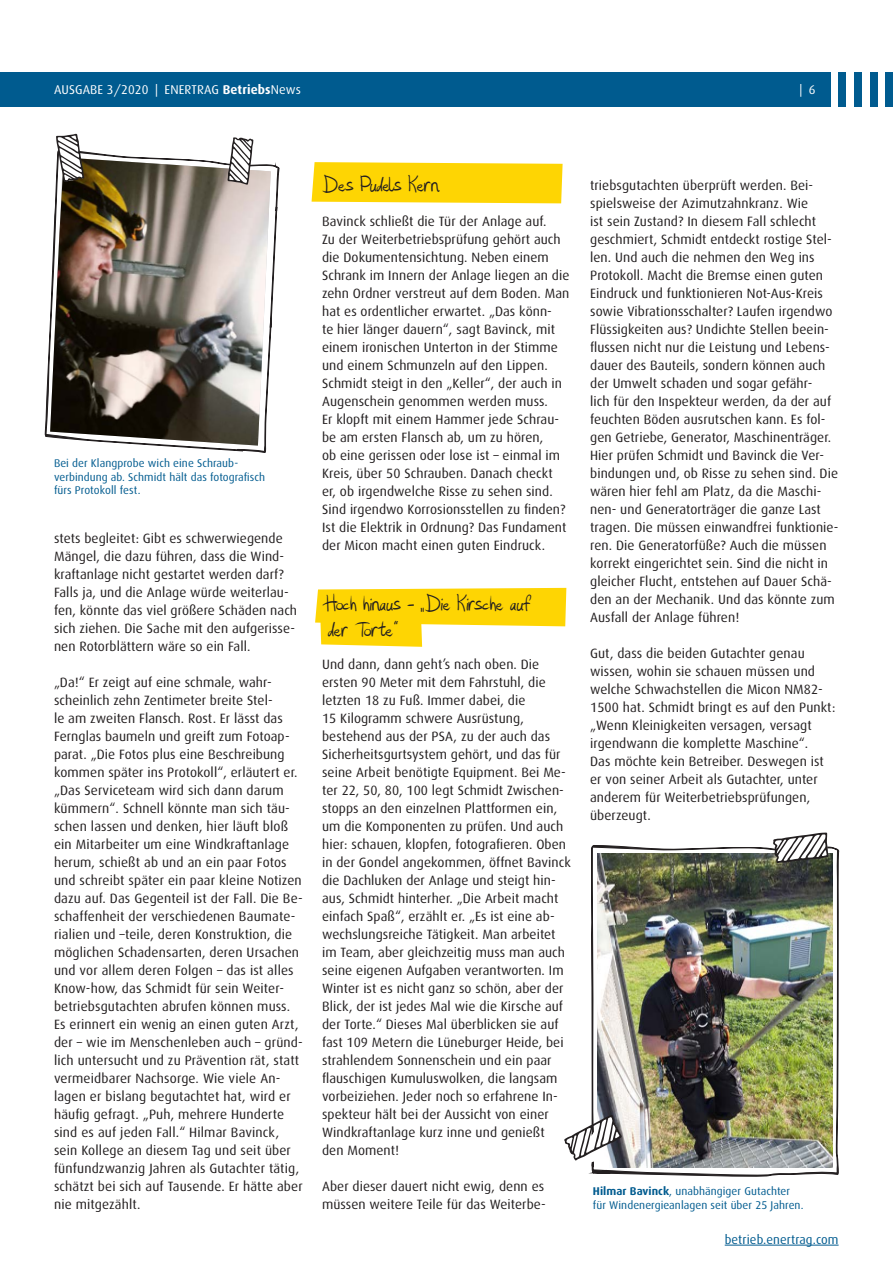
<style>
.page{position:relative;width:893px;height:1263px;background:#fff}
.page>*{position:absolute;margin:0;border:0;box-sizing:border-box;transform-origin:0 0}
.t1{font:30px/26.2px "Hashtag";letter-spacing:-.06em;color:#231f20}
.t2{font:13.5px/18px "Dax";letter-spacing:.005em;color:#231f20}
.t3{font:12.75px "Dax";letter-spacing:.01em;color:#fff}
.Headline_Black_24_9{font:12.75px "Dax";letter-spacing:.01em;color:#005b8f}
.t4{font:11.25px/13.5px "Dax";letter-spacing:.005em;color:#005b8f}
.s1{font-weight:700}
</style>
<div class="page">
<div style="left:0;top:72px;width:831px;height:34px;background:#005b8f"></div>
<div style="left:885px;top:72px;width:8px;height:34px;background:#005b8f"></div>
<div style="left:870px;top:72px;width:7px;height:34px;background:#005b8f"></div>
<div style="left:854px;top:72px;width:8px;height:34px;background:#005b8f"></div>
<div style="left:839px;top:72px;width:7px;height:34px;background:#005b8f"></div>
<img style="left:45px;top:151px;width:235px;height:302px">
<hr style="left:725px;top:1245px;width:114px;height:1px;background:#005b8f">
<div style="left:312px;top:162px;width:251px;height:41px;background:#fed503"></div>
<svg style="left:315px;top:588px;width:251px;height:59px"></svg>
<svg style="left:564px;top:1127px;width:23px;height:33px"></svg>
<img style="left:587px;top:845px;width:253px;height:332px">
<svg style="left:56px;top:134px;width:28px;height:48px"></svg>
<svg style="left:227px;top:137px;width:26px;height:48px"></svg>
<svg style="left:773px;top:832px;width:56px;height:31px"></svg>
<p class="t3" style="left:54px;top:82px;width:248px">AUSGABE 3/2020 | ENERTRAG <span class="s1">Betriebs</span>News</p>
<p class="t3" style="left:800px;top:83px;width:18px">| 6</p>
<p class="t4" style="left:54px;top:457px;width:213px">Bei der Klangprobe wich eine Schraub&shy;verbindung ab. Schmidt hält das fotografisch fürs Protokoll fest.</p>
<p class="t2" style="left:54px;top:529px;width:245px">stets begleitet: Gibt es schwerwiegende Mängel, die dazu führen, dass die Wind&shy;kraftanlage nicht gestartet werden darf?<br>Falls ja, und die Anlage würde weiterlau&shy;fen, könnte das viel größere Schäden nach sich ziehen. Die Sache mit den aufgerisse&shy;nen Rotorblättern wäre so ein Fall.</p>
<p class="t2" style="left:54px;top:673px;width:250px">„Da!“ Er zeigt auf eine schmale, wahr&shy;scheinlich zehn Zentimeter breite Stel-<br>le am zweiten Flansch. Rost. Er lässt das Fernglas baumeln und greift zum Fotoap&shy;parat. „Die Fotos plus eine Beschreibung kommen später ins Protokoll“, erläutert er. „Das Serviceteam wird sich dann darum kümmern“. Schnell könnte man sich täu&shy;schen lassen und denken, hier läuft bloß ein Mitarbeiter um eine Windkraftanlage herum, schießt ab und an ein paar Fotos und schreibt später ein paar kleine Notizen dazu auf. Das Gegenteil ist der Fall. Die Be&shy;schaffenheit der verschiedenen Baumate&shy;rialien und –teile, deren Konstruktion, die möglichen Schadensarten, deren Ursachen und vor allem deren Folgen – das ist alles Know-how, das Schmidt für sein Weiter&shy;betriebsgutachten abrufen können muss.<br>Es erinnert ein wenig an einen guten Arzt, der – wie im Menschenleben auch – gründ&shy;lich untersucht und zu Prävention rät, statt vermeidbarer Nachsorge. Wie viele An&shy;lagen er bislang begutachtet hat, wird er häufig gefragt. „Puh, mehrere Hunderte sind es auf jeden Fall.“ Hilmar Bavinck, sein Kollege an diesem Tag und seit über fünfundzwanzig Jahren als Gutachter tätig, schätzt bei sich auf Tausende. Er hätte aber nie mitgezählt.</p>
<p class="t1" style="left:322px;top:171px;width:120px">Des Pudels Kern</p>
<p class="t2" style="left:322px;top:212px;width:249px">Bavinck schließt die Tür der Anlage auf.<br>Zu der Weiterbetriebsprüfung gehört auch die Dokumentensichtung. Neben einem Schrank im Innern der Anlage liegen an die zehn Ordner verstreut auf dem Boden. Man hat es ordentlicher erwartet. „Das könn-<br>te hier länger dauern“, sagt Bavinck, mit einem ironischen Unterton in der Stimme und einem Schmunzeln auf den Lippen.<br>Schmidt steigt in den „Keller“, der auch in Augenschein genommen werden muss.<br>Er klopft mit einem Hammer jede Schrau&shy;be am ersten Flansch ab, um zu hören,<br>ob eine gerissen oder lose ist – einmal im Kreis, über 50 Schrauben. Danach checkt er, ob irgendwelche Risse zu sehen sind.<br>Sind irgendwo Korrosionsstellen zu finden?<br>Ist die Elektrik in Ordnung? Das Fundament der Micon macht einen guten Eindruck.</p>
<p class="t1" style="left:322px;top:590px;width:212px">Hoch hinaus - „Die Kirsche auf der Torte“</p>
<p class="t2" style="left:322px;top:656px;width:250px">Und dann, dann geht’s nach oben. Die ersten 90 Meter mit dem Fahrstuhl, die letzten 18 zu Fuß. Immer dabei, die<br>15 Kilogramm schwere Ausrüstung, bestehend aus der PSA, zu der auch das Sicherheitsgurtsystem gehört, und das für seine Arbeit benötigte Equipment. Bei Me&shy;ter 22, 50, 80, 100 legt Schmidt Zwischen&shy;stopps an den einzelnen Plattformen ein, um die Komponenten zu prüfen. Und auch hier: schauen, klopfen, fotografieren. Oben in der Gondel angekommen, öffnet Bavinck die Dachluken der Anlage und steigt hin&shy;aus, Schmidt hinterher. „Die Arbeit macht einfach Spaß“, erzählt er. „Es ist eine ab&shy;wechslungsreiche Tätigkeit. Man arbeitet im Team, aber gleichzeitig muss man auch seine eigenen Aufgaben verantworten. Im Winter ist es nicht ganz so schön, aber der Blick, der ist jedes Mal wie die Kirsche auf der Torte.“ Dieses Mal überblicken sie auf fast 109 Metern die Lüneburger Heide, bei strahlendem Sonnenschein und ein paar flauschigen Kumuluswolken, die langsam vorbeiziehen. Jeder noch so erfahrene In&shy;spekteur hält bei der Aussicht von einer Windkraftanlage kurz inne und genießt<br>den Moment!</p>
<p class="t2" style="left:322px;top:1177px;width:225px">Aber dieser dauert nicht ewig, denn es müssen weitere Teile für das Weiterbe-</p>
<p class="t2" style="left:590px;top:176px;width:250px">triebsgutachten überprüft werden. Bei&shy;spielsweise der Azimutzahnkranz. Wie<br>ist sein Zustand? In diesem Fall schlecht geschmiert, Schmidt entdeckt rostige Stel&shy;len. Und auch die nehmen den Weg ins Protokoll. Macht die Bremse einen guten Eindruck und funktionieren Not-Aus-Kreis sowie Vibrationsschalter? Laufen irgendwo Flüssigkeiten aus? Undichte Stellen beein&shy;flussen nicht nur die Leistung und Lebens&shy;dauer des Bauteils, sondern können auch der Umwelt schaden und sogar gefähr-<br>lich für den Inspekteur werden, da der auf feuchten Böden ausrutschen kann. Es fol&shy;gen Getriebe, Generator, Maschinenträger.<br>Hier prüfen Schmidt und Bavinck die Ver&shy;bindungen und, ob Risse zu sehen sind. Die wären hier fehl am Platz, da die Maschi&shy;nen- und Generatorträger die ganze Last tragen. Die müssen einwandfrei funktionie&shy;ren. Die Generatorfüße? Auch die müssen korrekt eingerichtet sein. Sind die nicht in gleicher Flucht, entstehen auf Dauer Schä&shy;den an der Mechanik. Und das könnte zum Ausfall der Anlage führen!</p>
<p class="t2" style="left:590px;top:644px;width:247px">Gut, dass die beiden Gutachter genau wissen, wohin sie schauen müssen und welche Schwachstellen die Micon NM82- 1500 hat. Schmidt bringt es auf den Punkt: „Wenn Kleinigkeiten versagen, versagt irgendwann die komplette Maschine“.<br>Das möchte kein Betreiber. Deswegen ist er von seiner Arbeit als Gutachter, unter anderem für Weiterbetriebsprüfungen, überzeugt.</p>
<p class="t4" style="left:593px;top:1185px;width:212px"><span class="s1">Hilmar Bavinck</span>, unabhängiger Gutachter für Windenergieanlagen seit über 25 Jahren.</p>
<p class="Headline_Black_24_9" style="left:725px;top:1232px;width:115px">betrieb.enertrag.com</p>
</div>
